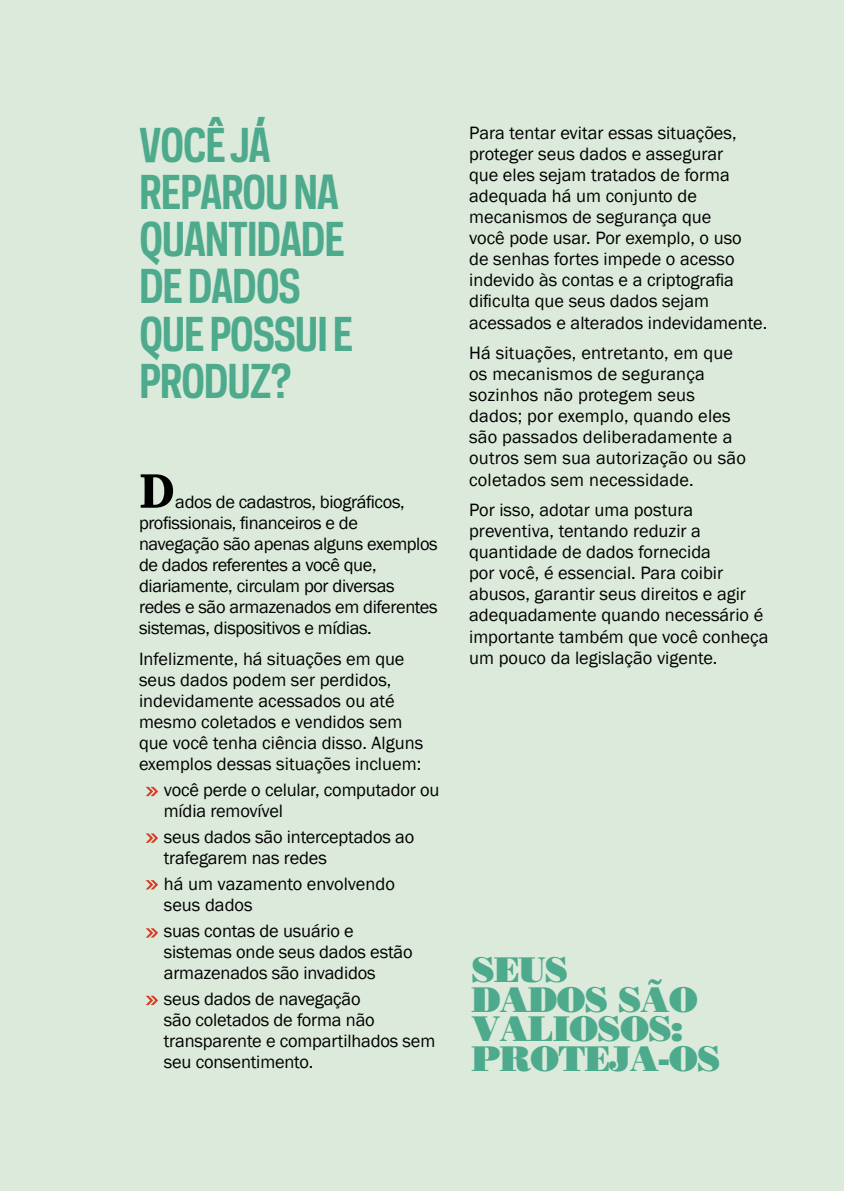
<style>
.page{position:relative;width:844px;height:1191px;background:#fff}
.page>*{position:absolute;margin:0;border:0;box-sizing:border-box;transform-origin:0 0}
.t1{font:700 50.75px "Source Serif Pro";color:#000}
.t2{font:700 43.75px/47.2px "Galaxie Polaris Condensed";letter-spacing:-.03em;color:#4eaa8d}
.t3{font:35px/29.8px "Bodoni Poster";letter-spacing:-.025em;color:#4eaa8d}
.t4{font:18.38px/21px "Franklin Gothic";color:#000}
.t5{font:18.38px/21px "Franklin Gothic";letter-spacing:-.02em;color:#000}
</style>
<div class="page">
<div style="left:0;top:0;width:843px;height:1191px;background:#dbeada"></div>
<svg style="left:146px;top:995px;width:12px;height:10px"></svg>
<svg style="left:146px;top:928px;width:12px;height:9px"></svg>
<svg style="left:146px;top:880px;width:12px;height:9px"></svg>
<svg style="left:146px;top:833px;width:12px;height:9px"></svg>
<svg style="left:146px;top:787px;width:12px;height:9px"></svg>
<h2 class="t2" style="left:139px;top:120px;width:216px">VOCÊ JÁ<br>REPAROU NA<br>QUANTIDADE<br>DE DADOS<br>QUE POSSUI E<br>PRODUZ?</h2>
<h1 class="t1" style="left:139px;top:461px;width:37px">D</h1>
<p class="t5" style="left:139px;top:491px;width:300px;text-indent:36px">ados de cadastros, biográficos, profissionais, financeiros e de navegação são apenas alguns exemplos de dados referentes a você que, diariamente, circulam por diversas redes e são armazenados em diferentes sistemas, dispositivos e mídias.</p>
<p class="t4" style="left:139px;top:648px;width:285px">Infelizmente, há situações em que seus dados podem ser perdidos, indevidamente acessados ou até mesmo coletados e vendidos sem que você tenha ciência disso. Alguns exemplos dessas situações incluem:</p>
<p class="t4" style="left:164px;top:779px;width:277px">você perde o celular, computador ou mídia removível</p>
<p class="t4" style="left:164px;top:826px;width:252px">seus dados são interceptados ao trafegarem nas redes</p>
<p class="t4" style="left:164px;top:873px;width:232px">há um vazamento envolvendo seus dados</p>
<p class="t4" style="left:164px;top:920px;width:250px">suas contas de usuário e sistemas onde seus dados estão armazenados são invadidos</p>
<p class="t4" style="left:164px;top:988px;width:273px">seus dados de navegação<br>são coletados de forma não transparente e compartilhados sem seu consentimento.</p>
<p class="t4" style="left:469px;top:123px;width:299px">Para tentar evitar essas situações, proteger seus dados e assegurar<br>que eles sejam tratados de forma adequada há um conjunto de mecanismos de segurança que<br>você pode usar. Por exemplo, o uso<br>de senhas fortes impede o acesso indevido às contas e a criptografia dificulta que seus dados sejam acessados e alterados indevidamente.</p>
<p class="t4" style="left:469px;top:343px;width:278px">Há situações, entretanto, em que os mecanismos de segurança sozinhos não protegem seus dados; por exemplo, quando eles são passados deliberadamente a outros sem sua autorização ou são coletados sem necessidade.</p>
<p class="t4" style="left:469px;top:500px;width:301px">Por isso, adotar uma postura preventiva, tentando reduzir a quantidade de dados fornecida<br>por você, é essencial. Para coibir abusos, garantir seus direitos e agir adequadamente quando necessário é importante também que você conheça um pouco da legislação vigente.</p>
<h3 class="t3" style="left:471px;top:954px;width:250px">SEUS<br>DADOS SÃO<br>VALIOSOS:<br>PROTEJA-OS</h3>
</div>
